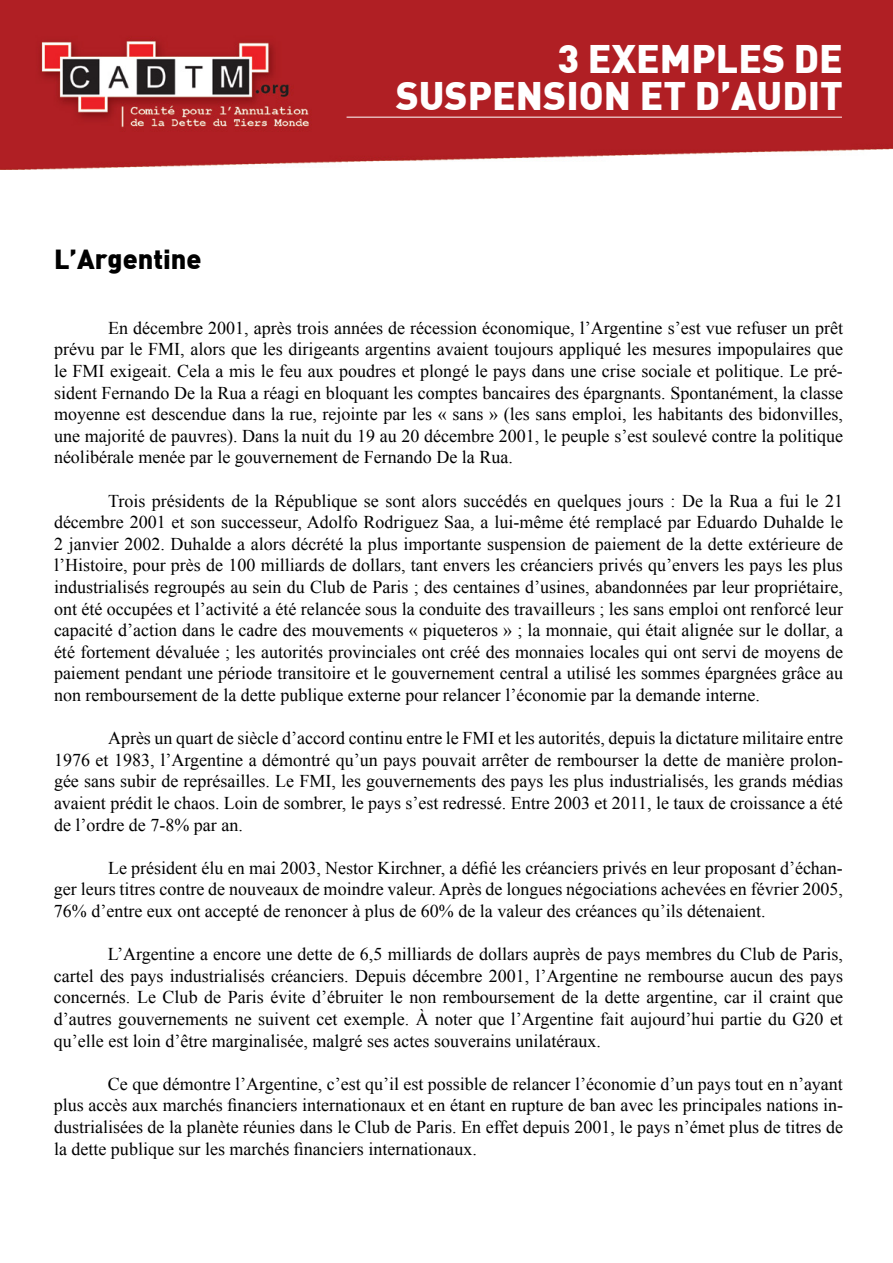
<style>
.page{position:relative;width:893px;height:1263px;background:#fff}
.page>*{position:absolute;margin:0;border:0;box-sizing:border-box;transform-origin:0 0}
.t1{font:900 39px/37.5px "DIN";color:#fff;text-align:right}
.t2{font:900 27px "DIN";color:#000}
.t3{font:18px/21.6px "Times New Roman";color:#000;text-align:justify}
</style>
<div class="page">
<img style="left:0;top:0;width:893px;height:170px">
<hr style="left:347px;top:117px;width:495px;height:1px;background:#fff">
<h2 class="t2" style="left:54px;top:241px;width:149px">L’Argentine</h2>
<h1 class="t1" style="left:396px;top:38px;width:449px">3 EXEMPLES DE<br>SUSPENSION ET D’AUDIT</h1>
<p class="t3" style="left:54px;top:317px;width:791px;text-indent:54px">En décembre 2001, après trois années de récession économique, l’Argentine s’est vue refuser un prêt prévu par le FMI, alors que les dirigeants argentins avaient toujours appliqué les mesures impopulaires que le FMI exigeait. Cela a mis le feu aux poudres et plongé le pays dans une crise sociale et politique. Le pré&shy;sident Fernando De la Rua a réagi en bloquant les comptes bancaires des épargnants. Spontanément, la classe moyenne est descendue dans la rue, rejointe par les « sans » (les sans emploi, les habitants des bidonvilles, une majorité de pauvres). Dans la nuit du 19 au 20 décembre 2001, le peuple s’est soulevé contre la politique néolibérale menée par le gouvernement de Fernando De la Rua.</p>
<p class="t3" style="left:54px;top:489px;width:791px;text-indent:54px">Trois présidents de la République se sont alors succédés en quelques jours : De la Rua a fui le 21 décembre 2001 et son successeur, Adolfo Rodriguez Saa, a lui-même été remplacé par Eduardo Duhalde le 2 janvier 2002. Duhalde a alors décrété la plus importante suspension de paiement de la dette extérieure de l’Histoire, pour près de 100 milliards de dollars, tant envers les créanciers privés qu’envers les pays les plus industrialisés regroupés au sein du Club de Paris ; des centaines d’usines, abandonnées par leur propriétaire, ont été occupées et l’activité a été relancée sous la conduite des travailleurs ; les sans emploi ont renforcé leur capacité d’action dans le cadre des mouvements « piqueteros » ; la monnaie, qui était alignée sur le dollar, a été fortement dévaluée ; les autorités provinciales ont créé des monnaies locales qui ont servi de moyens de paiement pendant une période transitoire et le gouvernement central a utilisé les sommes épargnées grâce au non remboursement de la dette publique externe pour relancer l’économie par la demande interne.</p>
<p class="t3" style="left:54px;top:727px;width:791px;text-indent:54px">Après un quart de siècle d’accord continu entre le FMI et les autorités, depuis la dictature militaire entre 1976 et 1983, l’Argentine a démontré qu’un pays pouvait arrêter de rembourser la dette de manière prolon&shy;gée sans subir de représailles. Le FMI, les gouvernements des pays les plus industrialisés, les grands médias avaient prédit le chaos. Loin de sombrer, le pays s’est redressé. Entre 2003 et 2011, le taux de croissance a été de l’ordre de 7-8% par an.</p>
<p class="t3" style="left:54px;top:857px;width:790px;text-indent:54px">Le président élu en mai 2003, Nestor Kirchner, a défié les créanciers privés en leur proposant d’échan&shy;ger leurs titres contre de nouveaux de moindre valeur. Après de longues négociations achevées en février 2005, 76% d’entre eux ont accepté de renoncer à plus de 60% de la valeur des créances qu’ils détenaient.</p>
<p class="t3" style="left:54px;top:943px;width:790px;text-indent:54px">L’Argentine a encore une dette de 6,5 milliards de dollars auprès de pays membres du Club de Paris, cartel des pays industrialisés créanciers. Depuis décembre 2001, l’Argentine ne rembourse aucun des pays concernés. Le Club de Paris évite d’ébruiter le non remboursement de la dette argentine, car il craint que d’autres gouvernements ne suivent cet exemple. À noter que l’Argentine fait aujourd’hui partie du G20 et qu’elle est loin d’être marginalisée, malgré ses actes souverains unilatéraux.</p>
<p class="t3" style="left:54px;top:1073px;width:791px;text-indent:54px">Ce que démontre l’Argentine, c’est qu’il est possible de relancer l’économie d’un pays tout en n’ayant plus accès aux marchés financiers internationaux et en étant en rupture de ban avec les principales nations in&shy;dustrialisées de la planète réunies dans le Club de Paris. En effet depuis 2001, le pays n’émet plus de titres de la dette publique sur les marchés financiers internationaux.</p>
</div>
